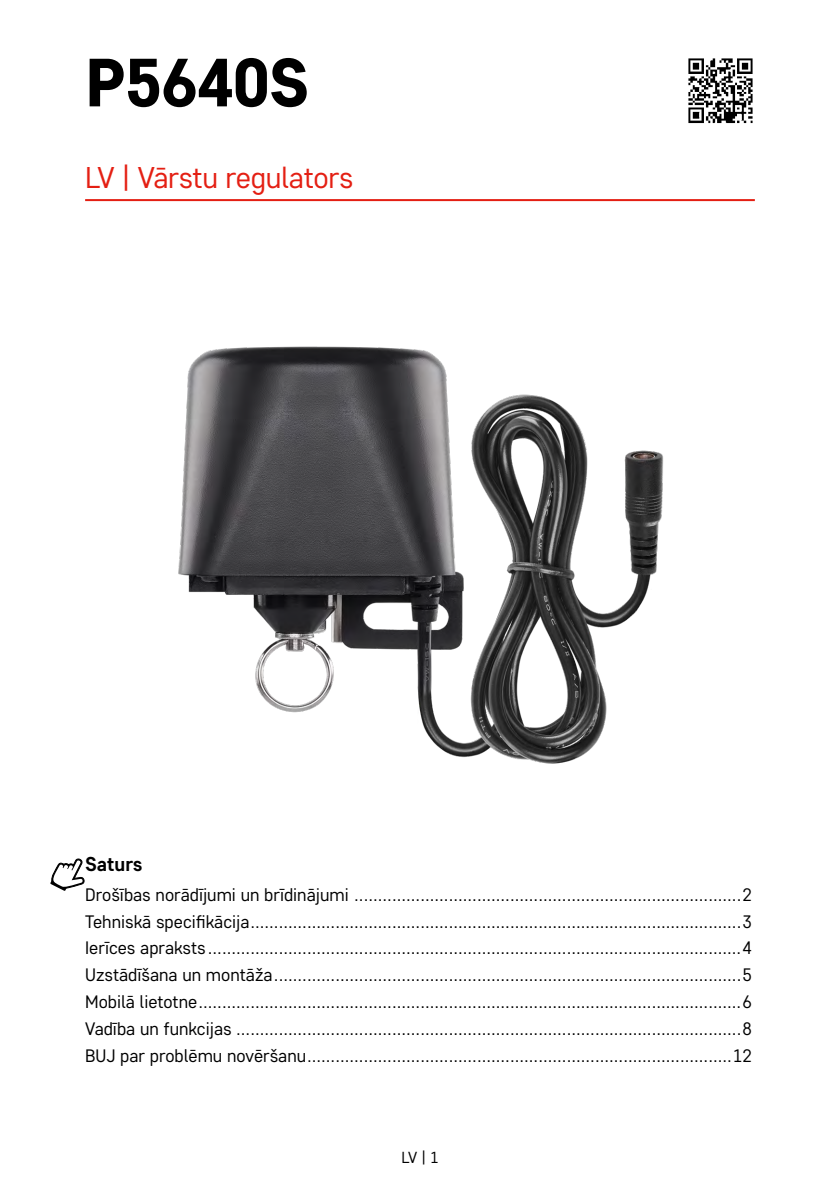
<style>
.page{position:relative;width:840px;height:1191px;background:#fff}
.page>*{position:absolute;margin:0;border:0;box-sizing:border-box;transform-origin:0 0}
.t1{font:800 68px "Core Sans D65";letter-spacing:-.02em;color:#000}
.t2{font:30px "Core Sans D35";letter-spacing:-.01em;color:#e41f13}
.t3{font:700 20px "Core Sans D55";color:#000}
.t4{font:18px/26.8px "Core Sans D35";color:#000;text-align:justify}
.t5{font:16px "Core Sans D35";color:#000}
</style>
<div class="page">
<hr style="left:85px;top:199px;width:669px;height:2px;background:#e41f13">
<img style="left:688px;top:58px;width:65px;height:66px">
<svg style="left:50px;top:858px;width:35px;height:33px"></svg>
<img style="left:178px;top:346px;width:486px;height:418px">
<h1 class="t1" style="left:85px;top:38px;width:225px">P5640S</h1>
<h2 class="t2" style="left:85px;top:158px;width:269px">LV | Vārstu regulators</h2>
<p class="t3" style="left:85px;top:851px;width:59px">Saturs</p>
<p class="t4" style="left:85px;top:880px;width:668px">Drošības norādījumi un brīdinājumi ..................................................................................2<br>Tehniskā specifikācija........................................................................................................3<br>Ierīces apraksts.................................................................................................................4<br>Uzstādīšana un montāža...................................................................................................5<br>Mobilā lietotne...................................................................................................................6<br>Vadība un funkcijas ...........................................................................................................8<br>BUJ par problēmu novēršanu..........................................................................................12</p>
<p class="t5" style="left:401px;top:1146px;width:39px">LV | 1</p>
</div>
